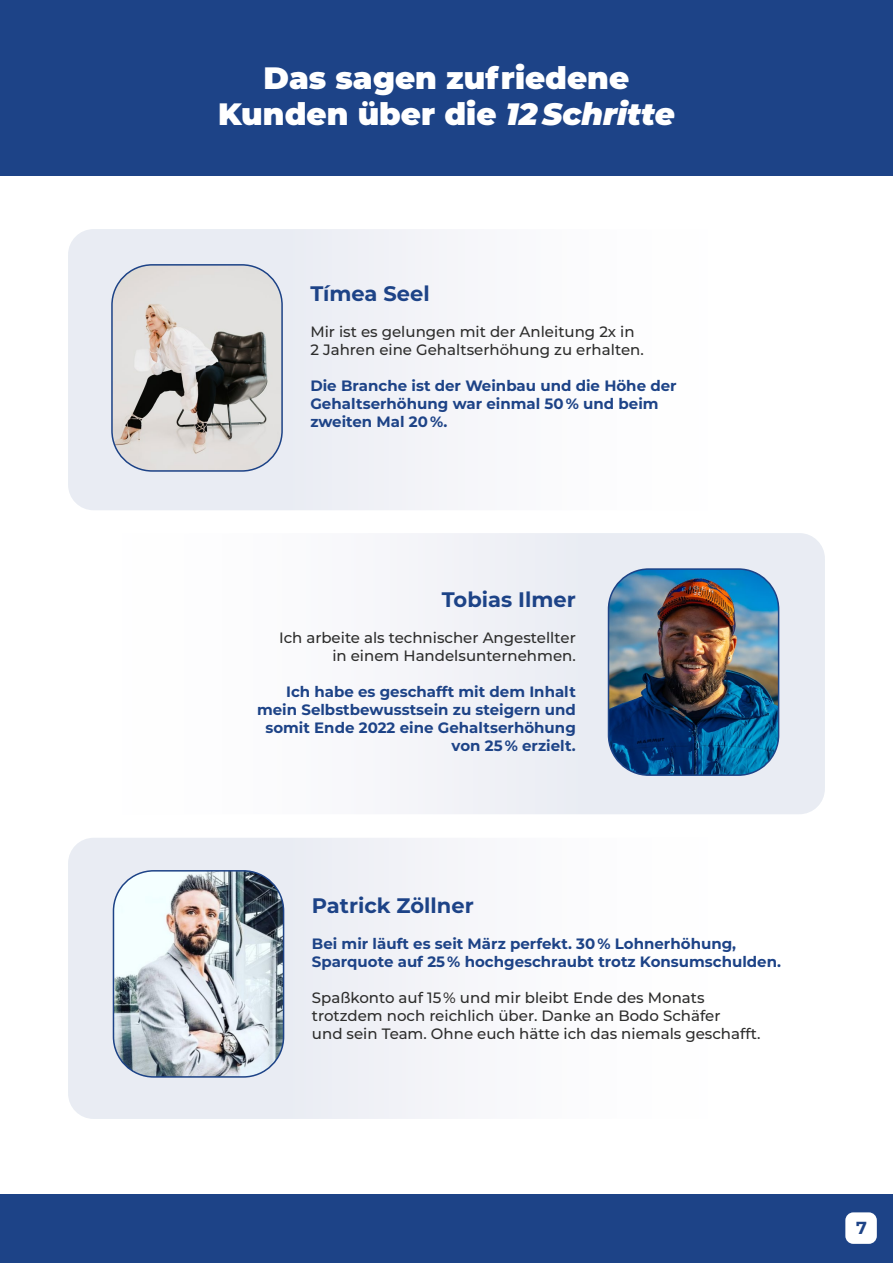
<style>
.page{position:relative;width:893px;height:1263px;background:#fff}
.page>*{position:absolute;margin:0;border:0;box-sizing:border-box;transform-origin:0 0}
.t1{font:900 30.9px/36.8px "Montserrat";color:#fff;text-align:center}
.t2{font:700 21px "Montserrat";color:#1d4387}
.t3{font:700 17.4px "Montserrat";color:#1d4387}
.t4{font:700 15px/18px "Montserrat";color:#1d4387}
.t5{font:500 15px/18px "Montserrat";color:#2d2d2c}
.s1{font-style:italic}
</style>
<div class="page">
<div style="left:0;top:0;width:893px;height:175px;background:#1d4387"></div>
<div style="left:68px;top:229px;width:750px;height:281px;background:linear-gradient(to right,#e5e8f1,#fff);border-radius:26px"></div>
<div style="left:68px;top:838px;width:750px;height:281px;background:linear-gradient(to right,#e4e8f0,#fff);border-radius:26px"></div>
<div style="left:0;top:533px;width:825px;height:281px;background:linear-gradient(to right,#fff,#e5e8f1);border-radius:26px"></div>
<img style="left:112px;top:265px;width:170px;height:206px">
<div style="left:111px;top:264px;width:172px;height:208px;border:2px solid #1d4387;border-radius:40px"></div>
<img style="left:113px;top:871px;width:171px;height:206px">
<div style="left:113px;top:870px;width:171px;height:208px;border:2px solid #1d4387;border-radius:40px"></div>
<img style="left:608px;top:569px;width:171px;height:206px">
<div style="left:608px;top:568px;width:171px;height:208px;border:2px solid #1d4387;border-radius:40px"></div>
<div style="left:0;top:1195px;width:893px;height:68px;background:#1d4387"></div>
<div style="left:845px;top:1212px;width:32px;height:32px;background:#fff;border-radius:8px"></div>
<h1 class="t1" style="left:218px;top:57px;width:458px">Das sagen zufriedene<br>Kunden über die <span class="s1">12 Schritte</span></h1>
<h2 class="t2" style="left:310px;top:278px;width:121px">Tímea Seel</h2>
<p class="t5" style="left:310px;top:322px;width:335px">Mir ist es gelungen mit der Anleitung 2x in<br>2 Jahren eine Gehaltserhöhung zu erhalten.</p>
<p class="t4" style="left:310px;top:376px;width:368px">Die Branche ist der Weinbau und die Höhe der<br>Gehaltserhöhung war einmal 50 % und beim zweiten Mal 20 %.</p>
<h2 class="t2" style="left:442px;top:584px;width:136px">Tobias Ilmer</h2>
<p class="t5" style="left:279px;top:628px;width:298px;text-align:right">Ich arbeite als technischer Angestellter in einem Handelsunternehmen.</p>
<p class="t4" style="left:257px;top:682px;width:320px;text-align:right">Ich habe es geschafft mit dem Inhalt mein Selbstbewusstsein zu steigern und somit Ende 2022 eine Gehaltserhöhung von 25 % erzielt.</p>
<h2 class="t2" style="left:312px;top:890px;width:163px">Patrick Zöllner</h2>
<p class="t4" style="left:312px;top:934px;width:471px">Bei mir läuft es seit März perfekt. 30 % Lohnerhöhung,<br>Sparquote auf 25 % hochgeschraubt trotz Konsumschulden.</p>
<p class="t5" style="left:312px;top:988px;width:450px">Spaßkonto auf 15 % und mir bleibt Ende des Monats trotzdem noch reichlich über. Danke an Bodo Schäfer<br>und sein Team. Ohne euch hätte ich das niemals geschafft.</p>
<p class="t3" style="left:856px;top:1215px;width:12px">7</p>
</div>
